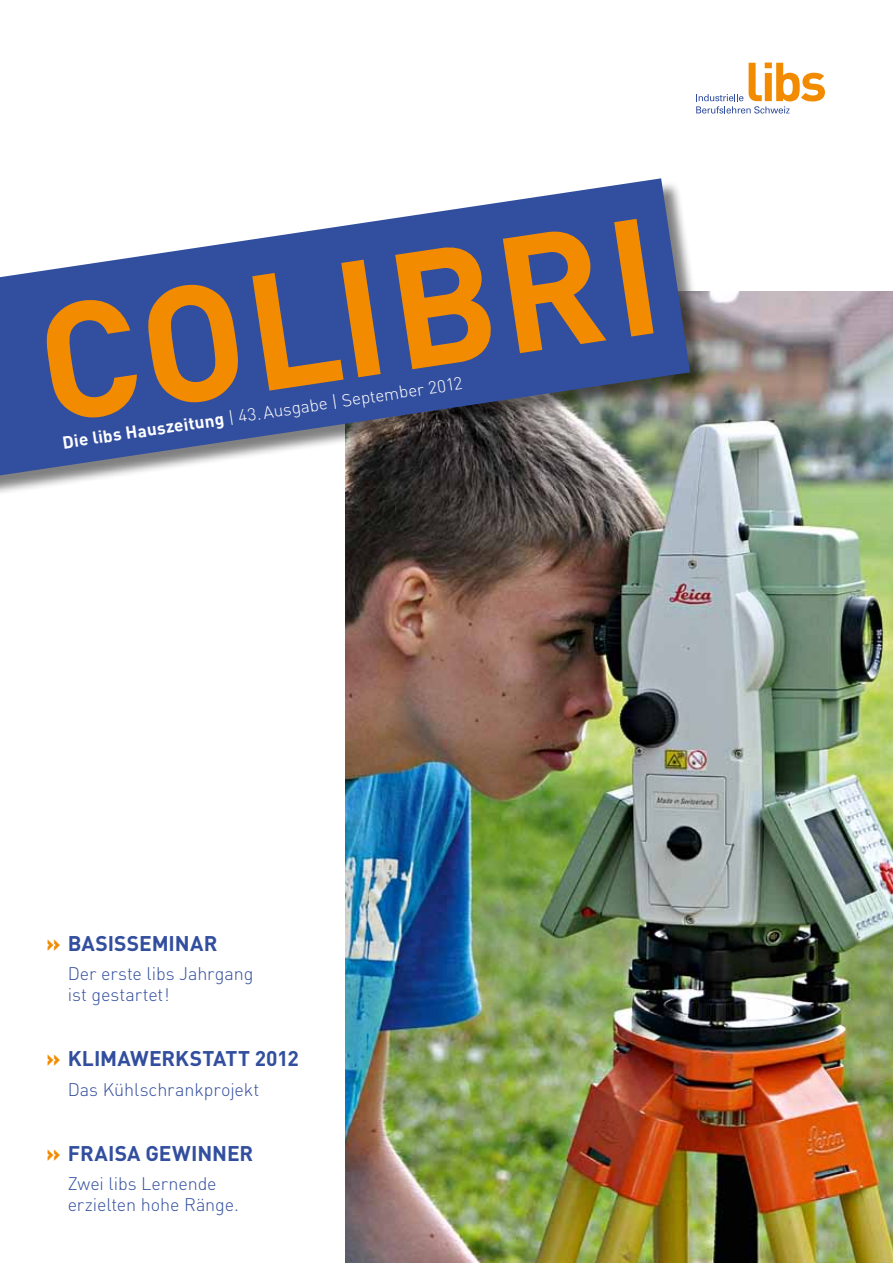
<style>
.page{position:relative;width:893px;height:1263px;background:#fff}
.page>*{position:absolute;margin:0;border:0;box-sizing:border-box;transform-origin:0 0}
.t1{font:700 162.45px "DIN";color:#f28b00}
.t2{font:700 21px "DIN";color:#324e9e}
.t3{font:300 18px/21px "DIN";letter-spacing:-.005em;color:#324e9e}
.t4{font:300 17.25px "DIN";color:#fff}
.s1{font-weight:700}
.s2{font-weight:900;color:#f28b00}
</style>
<div class="page">
<svg style="left:696px;top:63px;width:129px;height:51px"></svg>
<img style="left:345px;top:291px;width:548px;height:972px">
<div style="left:0;top:181px;width:709px;height:360px;background:#000;opacity:.5"></div>
<svg style="left:0;top:178px;width:690px;height:297px;fill:#324e9e"></svg>
<h1 class="t1" style="left:25px;top:259px;width:302px;rotate:-8deg">Colibri</h1>
<p class="t4" style="left:61px;top:430px;width:406px;rotate:-8deg"><span class="s1">Die libs Hauszeitung</span> | 43.Ausgabe | September 2012</p>
<p class="t2" style="left:46px;top:929px;width:173px"><span class="s2">»</span> BASISSEMINAR</p>
<p class="t3" style="left:68px;top:963px;width:187px">Der erste libs Jahrgang ist gestartet!</p>
<p class="t2" style="left:46px;top:1045px;width:254px"><span class="s2">»</span> KLIMAWERKSTATT 2012</p>
<p class="t3" style="left:68px;top:1079px;width:193px">Das Kühlschrankprojekt</p>
<p class="t2" style="left:46px;top:1139px;width:208px"><span class="s2">»</span> FRAISA GEWINNER</p>
<p class="t3" style="left:68px;top:1173px;width:173px">Zwei libs Lernende erzielten hohe Ränge.</p>
</div>
